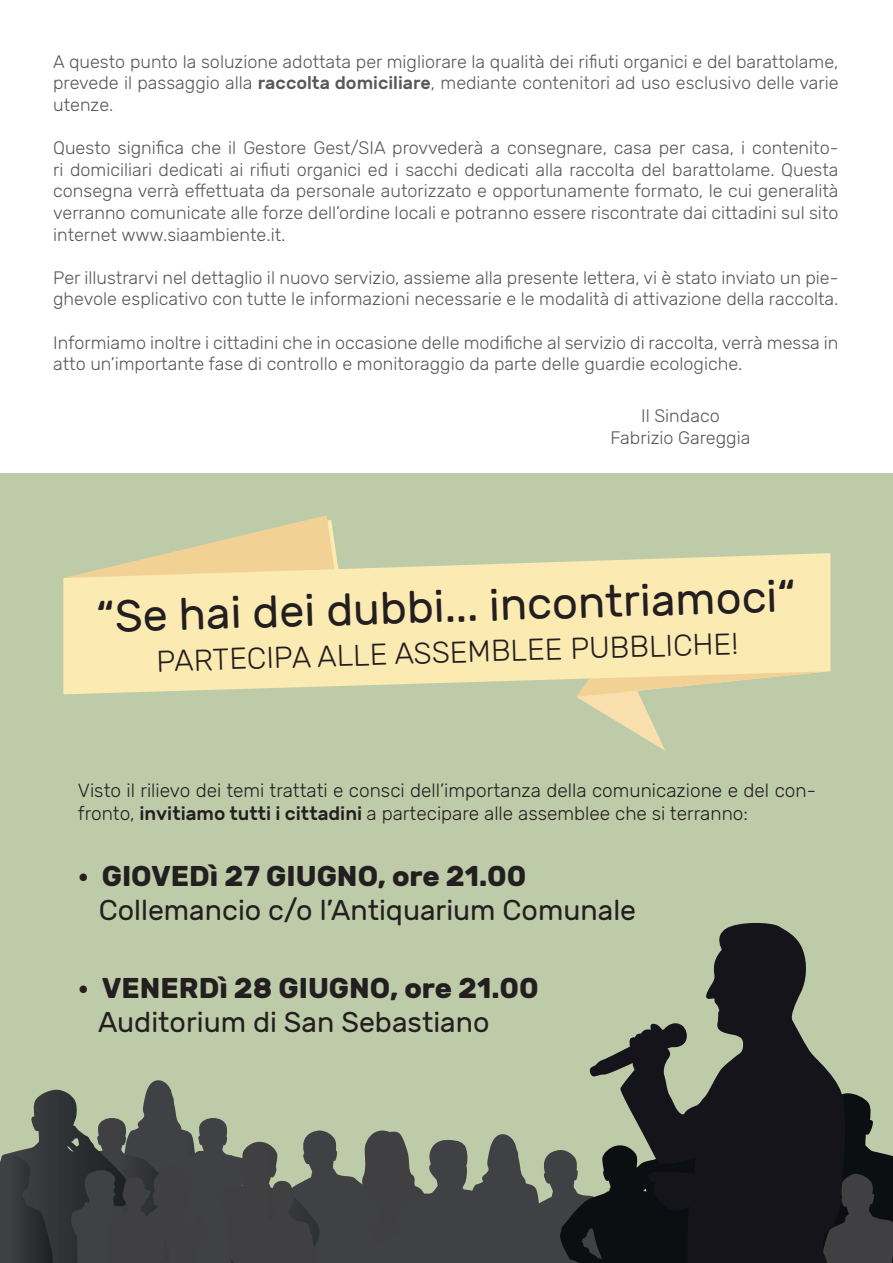
<style>
.page{position:relative;width:893px;height:1263px;background:#fff}
.page>*{position:absolute;margin:0;border:0;box-sizing:border-box;transform-origin:0 0}
.t1{font:45px "Rubik";color:#231f20}
.t2{font:300 30px "Rubik";color:#231f20}
.t3{font:28.5px "Rubik";color:#231f20}
.t4{font:700 28.5px "Rubik";color:#231f20}
.t5{font:300 19.05px/22.8px "Rubik";color:#231f20}
.t6{font:300 18px/21.6px "Rubik";color:#57585a;text-align:justify}
.s1{font-weight:500}
</style>
<div class="page">
<div style="left:0;top:473px;width:893px;height:789px;background:#becba9"></div>
<svg style="left:589px;top:922px;width:246px;height:158px"></svg>
<svg style="left:169px;top:515px;width:167px;height:38px"></svg>
<svg style="left:576px;top:694px;width:89px;height:56px"></svg>
<svg style="left:63px;top:553px;width:767px;height:141px;background:#f4e5b0"></svg>
<svg style="left:0;top:1080px;width:893px;height:183px"></svg>
<p class="t6" style="left:53px;top:51px;width:786px">A questo punto la soluzione adottata per migliorare la qualità dei rifiuti organici e del barattolame, prevede il passaggio alla <span class="s1">raccolta domiciliare</span>, mediante contenitori ad uso esclusivo delle varie utenze.</p>
<p class="t6" style="left:53px;top:138px;width:786px">Questo significa che il Gestore Gest/SIA provvederà a consegnare, casa per casa, i contenito&shy;ri domiciliari dedicati ai rifiuti organici ed i sacchi dedicati alla raccolta del barattolame. Questa consegna verrà effettuata da personale autorizzato e opportunamente formato, le cui generalità verranno comunicate alle forze dell’ordine locali e potranno essere riscontrate dai cittadini sul sito internet www.siaambiente.it.</p>
<p class="t6" style="left:53px;top:267px;width:786px">Per illustrarvi nel dettaglio il nuovo servizio, assieme alla presente lettera, vi è stato inviato un pie&shy;ghevole esplicativo con tutte le informazioni necessarie e le modalità di attivazione della raccolta.</p>
<p class="t6" style="left:53px;top:332px;width:786px">Informiamo inoltre i cittadini che in occasione delle modifiche al servizio di raccolta, verrà messa in atto un’importante fase di controllo e monitoraggio da parte delle guardie ecologiche.</p>
<p class="t6" style="left:610px;top:405px;width:141px;text-align:center">Il Sindaco<br>Fabrizio Gareggia</p>
<h1 class="t1" style="left:95px;top:593px;width:701px;rotate:-2deg">“Se hai dei dubbi... incontriamoci“</h1>
<h2 class="t2" style="left:156px;top:646px;width:583px;rotate:-2deg">PARTECIPA ALLE ASSEMBLEE PUBBLICHE!</h2>
<p class="t5" style="left:78px;top:779px;width:739px">Visto il rilievo dei temi trattati e consci dell’importanza della comunicazione e del con&shy;fronto, <span class="s1">invitiamo tutti i cittadini</span> a partecipare alle assemblee che si terranno:</p>
<h3 class="t4" style="left:78px;top:859px;width:450px">• GIOVEDì 27 GIUGNO, ore 21.00</h3>
<h3 class="t3" style="left:99px;top:894px;width:539px">Collemancio c/o l’Antiquarium Comunale</h3>
<h3 class="t4" style="left:78px;top:971px;width:462px">• VENERDì 28 GIUGNO, ore 21.00</h3>
<h3 class="t3" style="left:98px;top:1006px;width:393px">Auditorium di San Sebastiano</h3>
</div>
